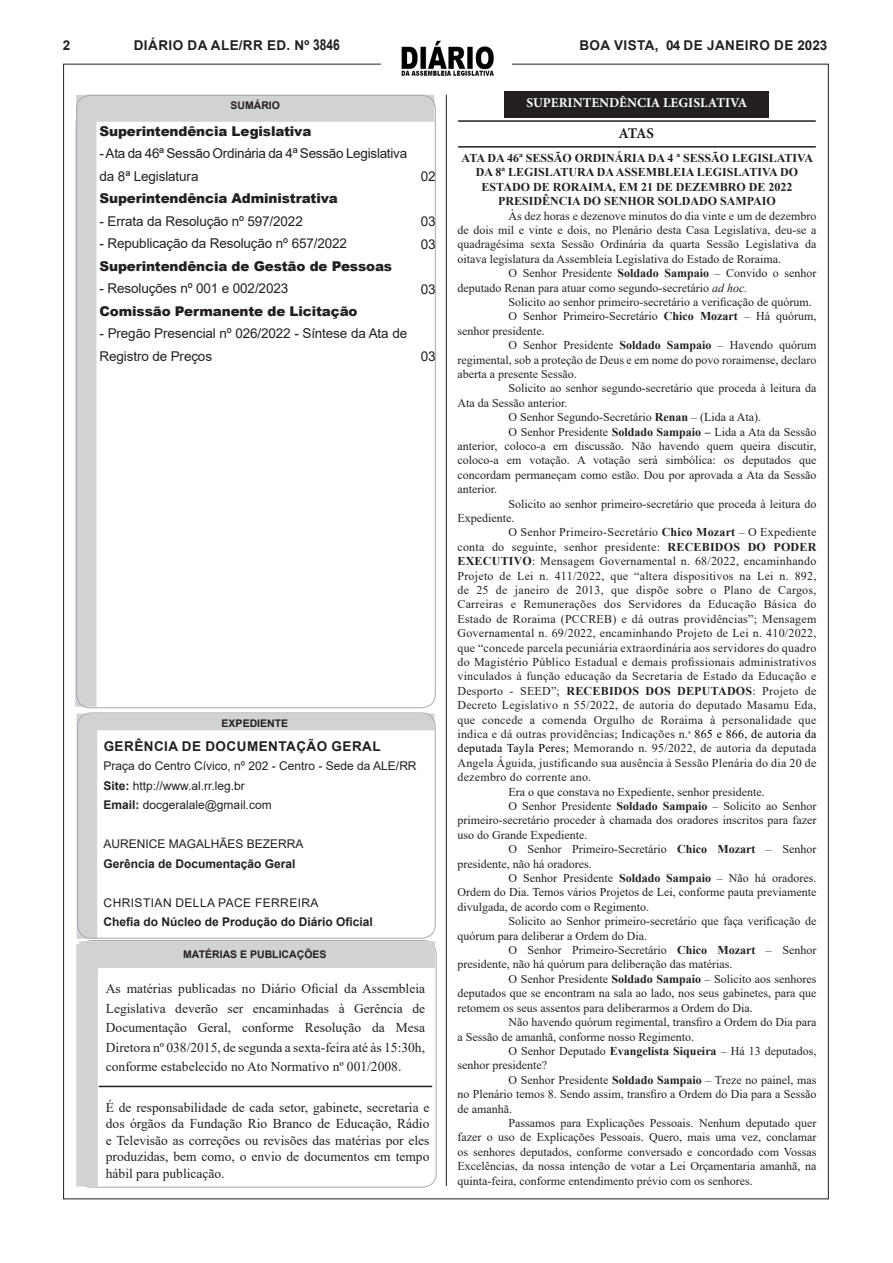
<style>
.page{position:relative;width:893px;height:1263px;background:#fff}
.page>*{position:absolute;margin:0;border:0;box-sizing:border-box;transform-origin:0 0}
.t1{font:700 14.85px "Minion Pro";color:#231f20}
.CENTRO{font:13.5px/19.5px "Times New Roman";color:#231f20;text-align:justify}
.t2{font:13.5px/22.5px "Arial";letter-spacing:-.01em;color:#231f20}
.Direita{font:13.5px/16.5px "Times New Roman";color:#231f20;text-align:justify}
.t3{font:900 13.5px "Arial";letter-spacing:-.01em;color:#231f20}
.t4{font:700 13.5px "Arial";letter-spacing:.035em;color:#231f20}
.t5{font:700 13.5px "Minion Pro";color:#fff}
.paragraph{font:12px/14.4px "Times New Roman";color:#231f20;text-align:justify}
.CENTRO-2{font:700 12px/14.4px "Times New Roman";color:#231f20;text-align:center}
.t6{font:12px "Arial";color:#231f20}
.t7{font:700 12px "Arial";color:#231f20}
.t8{font:12px "Arial";letter-spacing:.035em;color:#231f20}
.t9{font:700 10.5px "Arial";color:#231f20}
.s1{font-size:15px}
.s2{font-weight:700}
.s3{font-style:italic}
.s4{color:#000}
</style>
<div class="page">
<img style="left:401px;top:41px;width:93px;height:35px">
<hr style="left:446px;top:95px;width:1px;height:1091px;background:#231f20">
<div style="left:76px;top:95px;width:358px;height:27px;background:#d1d2d4"></div>
<div style="left:75px;top:121px;width:21px;height:585px;background:#d1d2d4;border:1px solid #d1d2d4"></div>
<div style="left:77px;top:714px;width:20px;height:224px;background:#d1d2d4"></div>
<div style="left:76px;top:944px;width:22px;height:242px;background:#d1d2d4"></div>
<div style="left:79px;top:941px;width:356px;height:27px;background:#d1d2d4"></div>
<hr style="left:99px;top:1086px;width:333px;height:1px;background:#231f20">
<div style="left:96px;top:714px;width:338px;height:16px;background:#d1d2d4"></div>
<div style="left:77px;top:712px;width:359px;height:226px;border:1px solid #a8a9ad;border-radius:14px"></div>
<div style="left:505px;top:91px;width:264px;height:27px;background:#231f20"></div>
<hr style="left:458px;top:120px;width:358px;height:2px;background:#231f20">
<hr style="left:458px;top:146px;width:358px;height:2px;background:#231f20">
<p class="t4" style="left:63px;top:36px;width:9px">2</p>
<p class="t4" style="left:134px;top:36px;width:207px">DIÁRIO DA ALE/RR ED. Nº <span class="s1">3846</span></p>
<p class="t4" style="left:579px;top:35px;width:249px">BOA VISTA, 04 DE JANEIRO DE 2023</p>
<p class="t9" style="left:230px;top:98px;width:51px">SUMÁRIO</p>
<p class="t3" style="left:100px;top:121px;width:213px">Superintendência Legislativa</p>
<p class="t2" style="left:100px;top:142px;width:309px">- Ata da 46ª Sessão Ordinária da 4ª Sessão Legislativa da 8ª Legislatura</p>
<p class="t3" style="left:100px;top:189px;width:240px">Superintendência Administrativa</p>
<p class="t2" style="left:100px;top:210px;width:205px">- Errata da Resolução nº 597/2022</p>
<p class="t2" style="left:100px;top:232px;width:249px">- Republicação da Resolução nº 657/2022</p>
<p class="t3" style="left:100px;top:256px;width:294px">Superintendência de Gestão de Pessoas</p>
<p class="t2" style="left:100px;top:277px;width:190px">- Resoluções nº 001 e 002/2023</p>
<p class="t3" style="left:100px;top:301px;width:259px">Comissão Permanente de Licitação</p>
<p class="t2" style="left:100px;top:322px;width:309px">- Pregão Presencial nº 026/2022 - Síntese da Ata de<br>Registro de Preços</p>
<p class="t2" style="left:421px;top:165px;width:17px">02</p>
<p class="t2" style="left:421px;top:210px;width:17px">03</p>
<p class="t2" style="left:421px;top:233px;width:17px">03</p>
<p class="t2" style="left:421px;top:278px;width:17px">03</p>
<p class="t2" style="left:421px;top:345px;width:17px">03</p>
<p class="t9" style="left:222px;top:716px;width:68px">EXPEDIENTE</p>
<p class="t4" style="left:104px;top:737px;width:279px">GERÊNCIA DE DOCUMENTAÇÃO GERAL</p>
<p class="t6" style="left:103px;top:758px;width:315px">Praça do Centro Cívico, nº 202 - Centro - Sede da ALE/RR</p>
<p class="t6" style="left:103px;top:777px;width:143px"><span class="s2">Site:</span> http://www.al.rr.leg.br</p>
<p class="t6" style="left:103px;top:797px;width:170px"><span class="s2">Email:</span> docgeralale@gmail.com</p>
<p class="t6" style="left:103px;top:836px;width:202px">AURENICE MAGALHÃES BEZERRA</p>
<p class="t7" style="left:103px;top:855px;width:194px">Gerência de Documentação Geral</p>
<p class="t8" style="left:104px;top:894px;width:216px">CHRISTIAN DELLA PACE FERREIRA</p>
<p class="t7" style="left:103px;top:914px;width:271px">Chefia do Núcleo de Produção do Diário Oficial</p>
<p class="t9" style="left:183px;top:947px;width:145px">MATÉRIAS E PUBLICAÇÕES</p>
<p class="CENTRO" style="left:106px;top:979px;width:321px">As matérias publicadas no Diário Oficial da Assembleia Legislativa deverão ser encaminhadas à Gerência de Documentação Geral, conforme Resolução da Mesa Diretora nº 038/2015, de segunda a sexta-feira até às 15:30h, conforme estabelecido no Ato Normativo nº 001/2008.</p>
<p class="Direita" style="left:106px;top:1099px;width:325px">É de responsabilidade de cada setor, gabinete, secretaria e dos órgãos da Fundação Rio Branco de Educação, Rádio e Televisão as correções ou revisões das matérias por eles produzidas, bem como, o envio de documentos em tempo hábil para publicação.</p>
<p class="t5" style="left:526px;top:93px;width:223px">SUPERINTENDÊNCIA LEGISLATIVA</p>
<p class="t1" style="left:618px;top:122px;width:37px">ATAS</p>
<p class="CENTRO-2" style="left:462px;top:150px;width:353px">ATA DA 46ª SESSÃO ORDINÁRIA DA 4 ª SESSÃO LEGISLATIVA<br>DA 8ª LEGISLATURA DA ASSEMBLEIA LEGISLATIVA DO<br>ESTADO DE RORAIMA, EM 21 DE DEZEMBRO DE 2022</p>
<p class="CENTRO-2" style="left:498px;top:194px;width:279px">PRESIDÊNCIA DO SENHOR SOLDADO SAMPAIO</p>
<p class="paragraph" style="left:457px;top:208px;width:360px;text-indent:51px">Às dez horas e dezenove minutos do dia vinte e um de dezembro de dois mil e vinte e dois, no Plenário desta Casa Legislativa, deu-se a quadragésima sexta Sessão Ordinária da quarta Sessão Legislativa da oitava legislatura da Assembleia Legislativa do Estado de Roraima.</p>
<p class="paragraph" style="left:457px;top:266px;width:360px;text-indent:51px">O Senhor Presidente <span class="s2">Soldado Sampaio</span> – Convido o senhor deputado Renan para atuar como segundo-secretário <span class="s3">ad hoc.</span></p>
<p class="paragraph" style="left:508px;top:294px;width:305px">Solicito ao senhor primeiro-secretário a verificação de quórum.</p>
<p class="paragraph" style="left:457px;top:309px;width:360px;text-indent:51px">O Senhor Primeiro-Secretário <span class="s2">Chico Mozart</span> – Há quórum, senhor presidente.</p>
<p class="paragraph" style="left:457px;top:338px;width:360px;text-indent:51px">O Senhor Presidente <span class="s2">Soldado Sampaio</span> – Havendo quórum regimental, sob a proteção de Deus e em nome do povo roraimense, declaro aberta a presente Sessão.</p>
<p class="paragraph" style="left:457px;top:381px;width:360px;text-indent:51px">Solicito ao senhor segundo-secretário que proceda à leitura da<br>Ata da Sessão anterior.</p>
<p class="paragraph" style="left:508px;top:410px;width:254px">O Senhor Segundo-Secretário <span class="s2">Renan</span> – (Lida a Ata).</p>
<p class="paragraph" style="left:457px;top:424px;width:360px;text-indent:51px">O Senhor Presidente <span class="s2">Soldado Sampaio –</span> Lida a Ata da Sessão anterior, coloco-a em discussão. Não havendo quem queira discutir, coloco-a em votação. A votação será simbólica: os deputados que concordam permaneçam como estão. Dou por aprovada a Ata da Sessão anterior.</p>
<p class="paragraph" style="left:457px;top:496px;width:360px;text-indent:51px">Solicito ao senhor primeiro-secretário que proceda à leitura do<br>Expediente.</p>
<p class="paragraph" style="left:457px;top:525px;width:360px;text-indent:51px">O Senhor Primeiro-Secretário <span class="s2">Chico Mozart</span> – O Expediente conta do seguinte, senhor presidente: <span class="s2">RECEBIDOS DO PODER EXECUTIVO</span>: Mensagem Governamental n. 68/2022, encaminhando Projeto de Lei n. 411/2022, que “altera dispositivos na Lei n. 892, de 25 de janeiro de 2013, que dispõe sobre o Plano de Cargos, Carreiras e Remunerações dos Servidores da Educação Básica do Estado de Roraima (PCCREB) e dá outras providências”; Mensagem Governamental n. 69/2022, encaminhando Projeto de Lei n. 410/2022, que “concede parcela pecuniária extraordinária aos servidores do quadro do Magistério Público Estadual e demais profissionais administrativos vinculados à função educação da Secretaria de Estado da Educação e Desporto - SEED”; <span class="s2">RECEBIDOS DOS DEPUTADOS</span>: Projeto de Decreto Legislativo n 55/2022, de autoria do deputado Masamu Eda, que concede a comenda Orgulho de Roraima à personalidade que indica e dá outras providências; Indicações n.<sup>s</sup> <span class="s4">865 e 866, de autoria da deputada Tayla Peres;</span> Memorando n. 95/2022, de autoria da deputada Angela Águida, justificando sua ausência à Sessão Plenária do dia 20 de dezembro do corrente ano.</p>
<p class="paragraph" style="left:508px;top:784px;width:258px">Era o que constava no Expediente, senhor presidente.</p>
<p class="paragraph" style="left:457px;top:798px;width:360px;text-indent:51px">O Senhor Presidente <span class="s2">Soldado Sampaio</span> – Solicito ao Senhor primeiro-secretário proceder à chamada dos oradores inscritos para fazer uso do Grande Expediente.</p>
<p class="paragraph" style="left:457px;top:842px;width:360px;text-indent:51px">O Senhor Primeiro-Secretário <span class="s2">Chico Mozart</span> – Senhor presidente, não há oradores.</p>
<p class="paragraph" style="left:457px;top:870px;width:360px;text-indent:51px">O Senhor Presidente <span class="s2">Soldado Sampaio</span> – Não há oradores.<br>Ordem do Dia. Temos vários Projetos de Lei, conforme pauta previamente divulgada, de acordo com o Regimento.</p>
<p class="paragraph" style="left:457px;top:914px;width:360px;text-indent:51px">Solicito ao Senhor primeiro-secretário que faça verificação de quórum para deliberar a Ordem do Dia.</p>
<p class="paragraph" style="left:457px;top:942px;width:360px;text-indent:51px">O Senhor Primeiro-Secretário <span class="s2">Chico Mozart</span> – Senhor presidente, não há quórum para deliberação das matérias.</p>
<p class="paragraph" style="left:457px;top:971px;width:360px;text-indent:51px">O Senhor Presidente <span class="s2">Soldado Sampaio</span> – Solicito aos senhores deputados que se encontram na sala ao lado, nos seus gabinetes, para que retomem os seus assentos para deliberarmos a Ordem do Dia.</p>
<p class="paragraph" style="left:457px;top:1014px;width:360px;text-indent:51px">Não havendo quórum regimental, transfiro a Ordem do Dia para a Sessão de amanhã, conforme nosso Regimento.</p>
<p class="paragraph" style="left:457px;top:1043px;width:360px;text-indent:51px">O Senhor Deputado <span class="s2">Evangelista Siqueira</span> – Há 13 deputados, senhor presidente?</p>
<p class="paragraph" style="left:457px;top:1072px;width:360px;text-indent:51px">O Senhor Presidente <span class="s2">Soldado Sampaio</span> – Treze no painel, mas no Plenário temos 8. Sendo assim, transfiro a Ordem do Dia para a Sessão de amanhã.</p>
<p class="paragraph" style="left:457px;top:1115px;width:360px;text-indent:51px">Passamos para Explicações Pessoais. Nenhum deputado quer fazer o uso de Explicações Pessoais. Quero, mais uma vez, conclamar os senhores deputados, conforme conversado e concordado com Vossas Excelências, da nossa intenção de votar a Lei Orçamentaria amanhã, na quinta-feira, conforme entendimento prévio com os senhores.</p>
</div>
